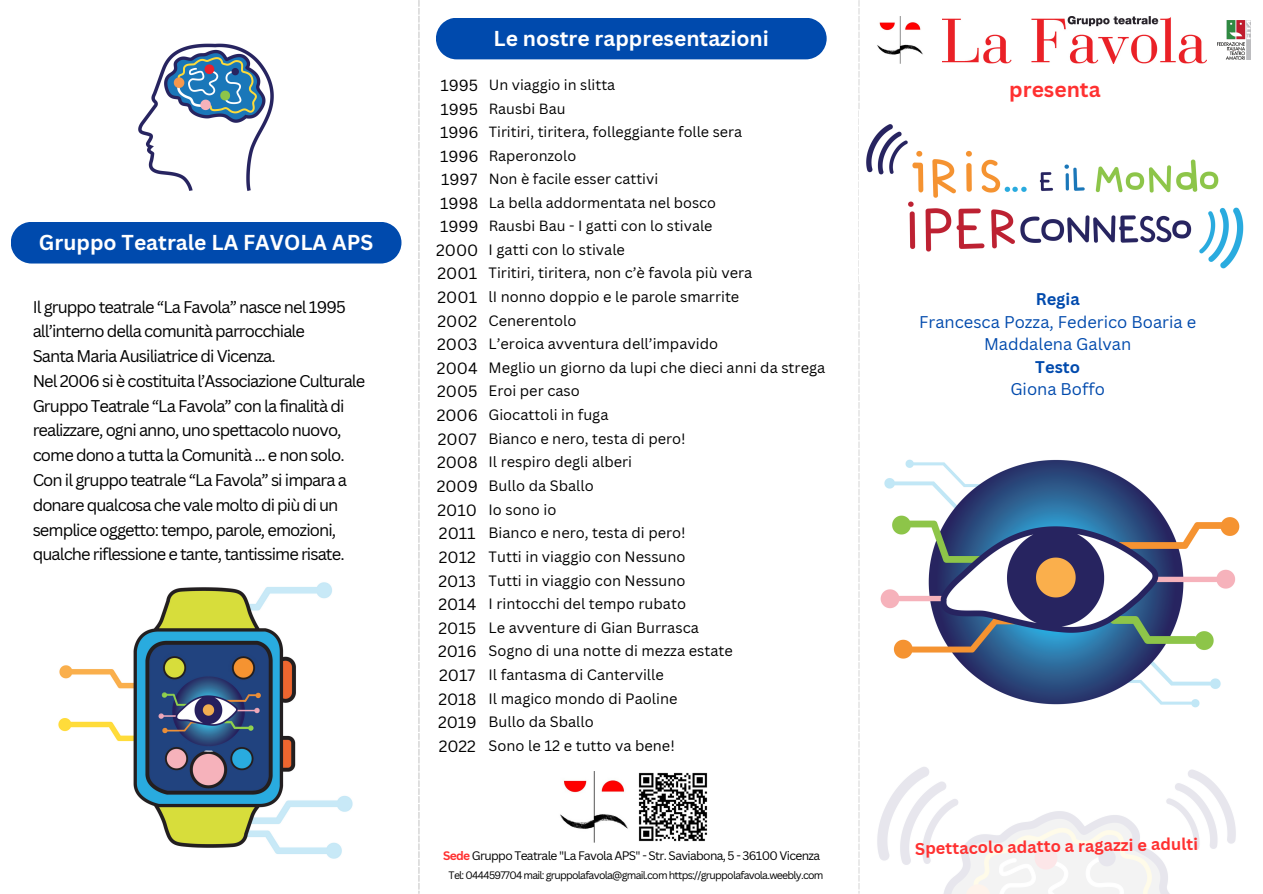
<style>
.page{position:relative;width:1263px;height:894px;background:#fff}
.page>*{position:absolute;margin:0;border:0;box-sizing:border-box;transform-origin:0 0}
.t1{font:700 21px "Canva Sans";color:#fff}
.t2{font:700 21px "Canva Sans";color:#ff3131}
.t3{font:16.5px/24.8px "Canva Sans";letter-spacing:-.055em;color:#000}
.t4{font:16.5px/22.5px "Canva Sans";color:#004aad;text-align:center}
.t5{font:700 16.5px "Canva Sans";color:#ff3131}
.t6{font:700 16.5px "Canva Sans";color:#004aad}
.t7{font:15.9px "Canva Sans";color:#000}
.t8{font:15.75px "Canva Sans";color:#000}
.t9{font:14.55px "Canva Sans";color:#000}
.t10{font:14.4px "Canva Sans";color:#000}
.t11{font:12px "Canva Sans";letter-spacing:-.055em;color:#000}
.t12{font:10.5px "Canva Sans";letter-spacing:-.07em;color:#000}
.s1{font-weight:700;color:#ff3131}
</style>
<div class="page">
<div style="left:436px;top:18px;width:391px;height:41px;background:#004aad"></div>
<svg style="left:418px;top:0;width:1px;height:893px"></svg>
<div style="left:11px;top:222px;width:390px;height:41px;background:#004aad"></div>
<svg style="left:858px;top:0;width:392px;height:893px"></svg>
<img style="left:863px;top:761px;width:387px;height:132px">
<img style="left:867px;top:449px;width:383px;height:266px">
<img style="left:58px;top:582px;width:295px;height:277px">
<img style="left:138px;top:43px;width:136px;height:148px">
<img style="left:560px;top:771px;width:68px;height:71px">
<img style="left:638px;top:772px;width:70px;height:70px">
<p class="t1" style="left:39px;top:227px;width:336px">Gruppo Teatrale LA FAVOLA APS</p>
<p class="t3" style="left:33px;top:294px;width:315px">Il gruppo teatrale “La Favola” nasce nel 1995 all’interno della comunità parrocchiale</p>
<p class="t3" style="left:33px;top:343px;width:245px">Santa Maria Ausiliatrice di Vicenza.</p>
<p class="t3" style="left:33px;top:368px;width:334px">Nel 2006 si è costituita l’Associazione Culturale Gruppo Teatrale “La Favola” con la finalità di realizzare, ogni anno, uno spettacolo nuovo, come dono a tutta la Comunità ... e non solo.</p>
<p class="t3" style="left:33px;top:467px;width:316px">Con il gruppo teatrale “La Favola” si impara a donare qualcosa che vale molto di più di un semplice oggetto: tempo, parole, emozioni, qualche riflessione e tante, tantissime risate.</p>
<p class="t1" style="left:494px;top:23px;width:277px">Le nostre rappresentazioni</p>
<p class="t8" style="left:440px;top:74px;width:39px">1995</p>
<p class="t10" style="left:489px;top:75px;width:128px">Un viaggio in slitta</p>
<p class="t8" style="left:440px;top:98px;width:39px">1995</p>
<p class="t10" style="left:489px;top:98px;width:78px">Rausbi Bau</p>
<p class="t8" style="left:440px;top:121px;width:40px">1996</p>
<p class="t10" style="left:489px;top:122px;width:255px">Tiritiri, tiritera, folleggiante folle sera</p>
<p class="t8" style="left:440px;top:145px;width:40px">1996</p>
<p class="t10" style="left:489px;top:145px;width:89px">Raperonzolo</p>
<p class="t8" style="left:441px;top:168px;width:38px">1997</p>
<p class="t10" style="left:489px;top:169px;width:171px">Non è facile esser cattivi</p>
<p class="t8" style="left:440px;top:192px;width:39px">1998</p>
<p class="t10" style="left:489px;top:192px;width:229px">La bella addormentata nel bosco</p>
<p class="t8" style="left:440px;top:215px;width:40px">1999</p>
<p class="t10" style="left:489px;top:216px;width:225px">Rausbi Bau - I gatti con lo stivale</p>
<p class="t7" style="left:436px;top:238px;width:44px">2000</p>
<p class="t9" style="left:489px;top:239px;width:138px">I gatti con lo stivale</p>
<p class="t7" style="left:438px;top:262px;width:41px">2001</p>
<p class="t9" style="left:489px;top:263px;width:265px">Tiritiri, tiritera, non c’è favola più vera</p>
<p class="t7" style="left:438px;top:286px;width:41px">2001</p>
<p class="t9" style="left:489px;top:286px;width:252px">lI nonno doppio e le parole smarrite</p>
<p class="t7" style="left:437px;top:309px;width:41px">2002</p>
<p class="t9" style="left:489px;top:310px;width:89px">Cenerentolo</p>
<p class="t7" style="left:437px;top:333px;width:42px">2003</p>
<p class="t9" style="left:489px;top:333px;width:231px">L’eroica avventura dell’impavido</p>
<p class="t7" style="left:437px;top:357px;width:42px">2004</p>
<p class="t9" style="left:489px;top:357px;width:338px">Meglio un giorno da lupi che dieci anni da strega</p>
<p class="t7" style="left:437px;top:380px;width:42px">2005</p>
<p class="t9" style="left:489px;top:381px;width:93px">Eroi per caso</p>
<p class="t7" style="left:437px;top:404px;width:43px">2006</p>
<p class="t9" style="left:489px;top:404px;width:121px">Giocattoli in fuga</p>
<p class="t7" style="left:438px;top:427px;width:40px">2007</p>
<p class="t9" style="left:489px;top:428px;width:199px">Bianco e nero, testa di pero!</p>
<p class="t7" style="left:437px;top:451px;width:42px">2008</p>
<p class="t9" style="left:489px;top:451px;width:145px">Il respiro degli alberi</p>
<p class="t7" style="left:437px;top:475px;width:43px">2009</p>
<p class="t9" style="left:489px;top:475px;width:107px">Bullo da Sballo</p>
<p class="t7" style="left:438px;top:498px;width:41px">2010</p>
<p class="t9" style="left:489px;top:499px;width:69px">Io sono io</p>
<p class="t7" style="left:439px;top:522px;width:38px">2011</p>
<p class="t9" style="left:489px;top:522px;width:199px">Bianco e nero, testa di pero!</p>
<p class="t7" style="left:439px;top:545px;width:39px">2012</p>
<p class="t9" style="left:489px;top:546px;width:199px">Tutti in viaggio con Nessuno</p>
<p class="t7" style="left:439px;top:569px;width:39px">2013</p>
<p class="t9" style="left:489px;top:569px;width:199px">Tutti in viaggio con Nessuno</p>
<p class="t7" style="left:438px;top:593px;width:39px">2014</p>
<p class="t9" style="left:489px;top:593px;width:199px">I rintocchi del tempo rubato</p>
<p class="t7" style="left:438px;top:616px;width:39px">2015</p>
<p class="t9" style="left:489px;top:617px;width:212px">Le avventure di Gian Burrasca</p>
<p class="t7" style="left:438px;top:640px;width:40px">2016</p>
<p class="t9" style="left:489px;top:640px;width:246px">Sogno di una notte di mezza estate</p>
<p class="t7" style="left:439px;top:664px;width:38px">2017</p>
<p class="t9" style="left:489px;top:664px;width:177px">Il fantasma di Canterville</p>
<p class="t7" style="left:438px;top:687px;width:39px">2018</p>
<p class="t9" style="left:489px;top:688px;width:190px">Il magico mondo di Paoline</p>
<p class="t7" style="left:438px;top:711px;width:40px">2019</p>
<p class="t9" style="left:489px;top:711px;width:107px">Bullo da Sballo</p>
<p class="t7" style="left:439px;top:734px;width:39px">2022</p>
<p class="t9" style="left:489px;top:734px;width:188px">Sono le 12 e tutto va bene!</p>
<p class="t11" style="left:443px;top:846px;width:379px"><span class="s1">Sede</span> Gruppo Teatrale "La Favola APS" - Str. Saviabona, 5 - 36100 Vicenza</p>
<p class="t12" style="left:449px;top:867px;width:376px">Tel: 0444597704 mail: gruppolafavola@gmail.com https://gruppolafavola.weebly.com</p>
<p class="t2" style="left:1009px;top:74px;width:93px">presenta</p>
<p class="t6" style="left:1036px;top:287px;width:46px">Regia</p>
<p class="t4" style="left:919px;top:310px;width:278px">Francesca Pozza, Federico Boaria e<br>Maddalena Galvan</p>
<p class="t6" style="left:1035px;top:355px;width:46px">Testo</p>
<p class="t4" style="left:1010px;top:377px;width:96px">Giona Boffo</p>
<p class="t5" style="left:915px;top:836px;width:284px;rotate:-1deg">Spettacolo adatto a ragazzi e adulti</p>
</div>
